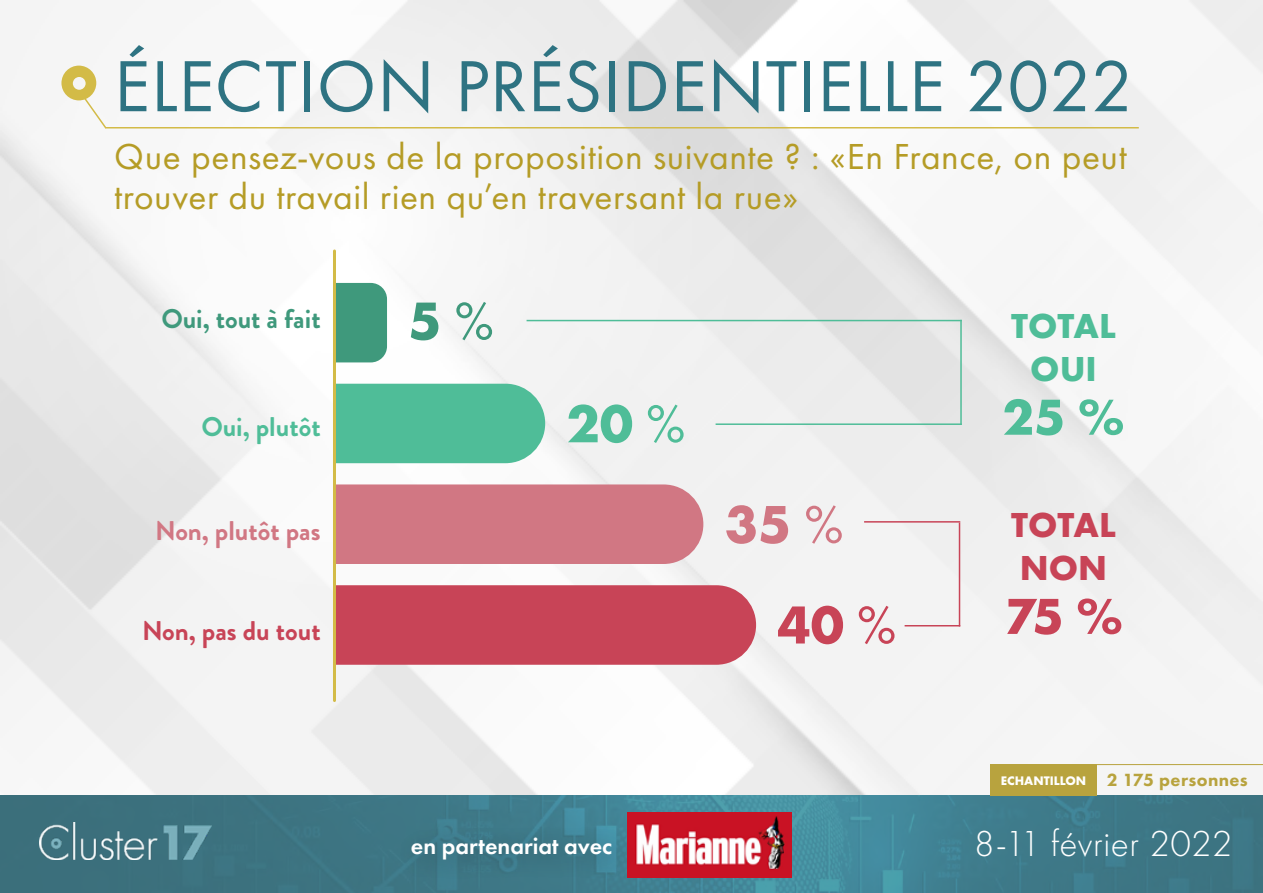
<style>
.page{position:relative;width:1263px;height:893px;background:#fff}
.page>*{position:absolute;margin:0;border:0;box-sizing:border-box;transform-origin:0 0}
.t1{font:75px "Futura PT";letter-spacing:.005em;color:#2e7382}
.t2{font:700 55.5px/100.5px "Futura PT";color:#d17783}
.t3{font:700 55.5px "Futura PT";color:#4fbd98}
.t4{font:700 55.5px "Futura PT";color:#3f997c}
.t5{font:700 52.5px "Futura PT";color:#4fbd98}
.t6{font:700 52.5px "Futura PT";color:#c84457}
.t7{font:37.5px/40.5px "Futura PT";letter-spacing:.015em;color:#b59c26}
.t8{font:300 37.5px "Futura PT";letter-spacing:.01em;color:#fff}
.t9{font:700 36px/43.2px "Futura PT";color:#4fbd98;text-align:center}
.t10{font:700 36px/43.2px "Futura PT";color:#c84457}
.t11{font:700 27px "Brandon Grotesque";color:#3f997c}
.t12{font:700 27px "Brandon Grotesque";color:#d17783}
.t13{font:700 27px "Brandon Grotesque";color:#c84457}
.t14{font:700 27px "Brandon Grotesque";color:#4fbd98}
.t15{font:600 24px "Futura PT";color:#fff}
.t16{font:800 18.3px "Futura PT";letter-spacing:.02em;color:#b8a33e}
.s1{font-weight:400}
.s2{color:#c84457}
.s3{font-weight:400;color:#c84457}
.s4{font-weight:700;font-size:12.9px;color:#fff}
</style>
<div class="page">
<img style="left:0;top:0;width:1263px;height:795px">
<img style="left:0;top:795px;width:1263px;height:98px">
<img style="left:39px;top:822px;width:173px;height:38px">
<img style="left:628px;top:812px;width:164px;height:66px">
<div style="left:394px;top:823px;width:244px;height:63px;background:#000;opacity:.3"></div>
<hr style="left:105px;top:127px;width:1034px;height:1px;background:#d3bb47">
<svg style="left:61px;top:66px;width:47px;height:64px"></svg>
<div style="left:336px;top:283px;width:51px;height:79px;background:#3f997c"></div>
<div style="left:336px;top:384px;width:209px;height:79px;background:#4fbd98"></div>
<div style="left:336px;top:484px;width:367px;height:80px;background:#d17783"></div>
<div style="left:336px;top:583px;width:420px;height:82px;background:#c84457"></div>
<hr style="left:333px;top:251px;width:3px;height:449px;background:#d3bb47">
<hr style="left:526px;top:320px;width:436px;height:1px;background:#4fbd98">
<hr style="left:864px;top:521px;width:96px;height:2px;background:#c84457">
<hr style="left:960px;top:320px;width:2px;height:105px;background:#4fbd98">
<hr style="left:959px;top:523px;width:1px;height:103px;background:#c84457">
<hr style="left:716px;top:423px;width:246px;height:2px;background:#4fbd98">
<hr style="left:905px;top:625px;width:55px;height:1px;background:#c84457">
<div style="left:990px;top:764px;width:106px;height:31px;background:#b8a33e"></div>
<hr style="left:1096px;top:764px;width:167px;height:1px;background:#b8a33e">
<h1 class="t1" style="left:114px;top:42px;width:1021px">ÉLECTION PRÉSIDENTIELLE 2022</h1>
<p class="t7" style="left:114px;top:136px;width:1014px">Que pensez-vous de la proposition suivante ? : «En France, on peut trouver du travail rien qu’en traversant la rue»</p>
<p class="t11" style="left:161px;top:300px;width:161px">Oui, tout à fait</p>
<p class="t14" style="left:201px;top:408px;width:121px">Oui, plutôt</p>
<p class="t12" style="left:155px;top:511px;width:167px">Non, plutôt pas</p>
<p class="t13" style="left:142px;top:612px;width:180px">Non, pas du tout</p>
<h2 class="t4" style="left:408px;top:285px;width:87px">5 <span class="s1">%</span></h2>
<h2 class="t3" style="left:566px;top:388px;width:120px">20 <span class="s1">%</span></h2>
<h2 class="t2" style="left:777px;top:473px;width:120px;text-indent:-53px">35 <span class="s1">%<br></span><span class="s2">40</span> <span class="s3">%</span></h2>
<p class="t9" style="left:1011px;top:303px;width:106px">TOTAL<br>OUI</p>
<h3 class="t5" style="left:1002px;top:383px;width:124px">25 %</h3>
<p class="t10" style="left:1011px;top:502px;width:106px">TOTAL<br>NON</p>
<h3 class="t6" style="left:1004px;top:582px;width:120px">75 %</h3>
<p class="t16" style="left:1001px;top:768px;width:248px"><span class="s4">ECHANTILLON</span> 2 175 personnes</p>
<p class="t15" style="left:411px;top:830px;width:203px">en partenariat avec</p>
<p class="t8" style="left:974px;top:822px;width:260px">8-11 février 2022</p>
</div>
